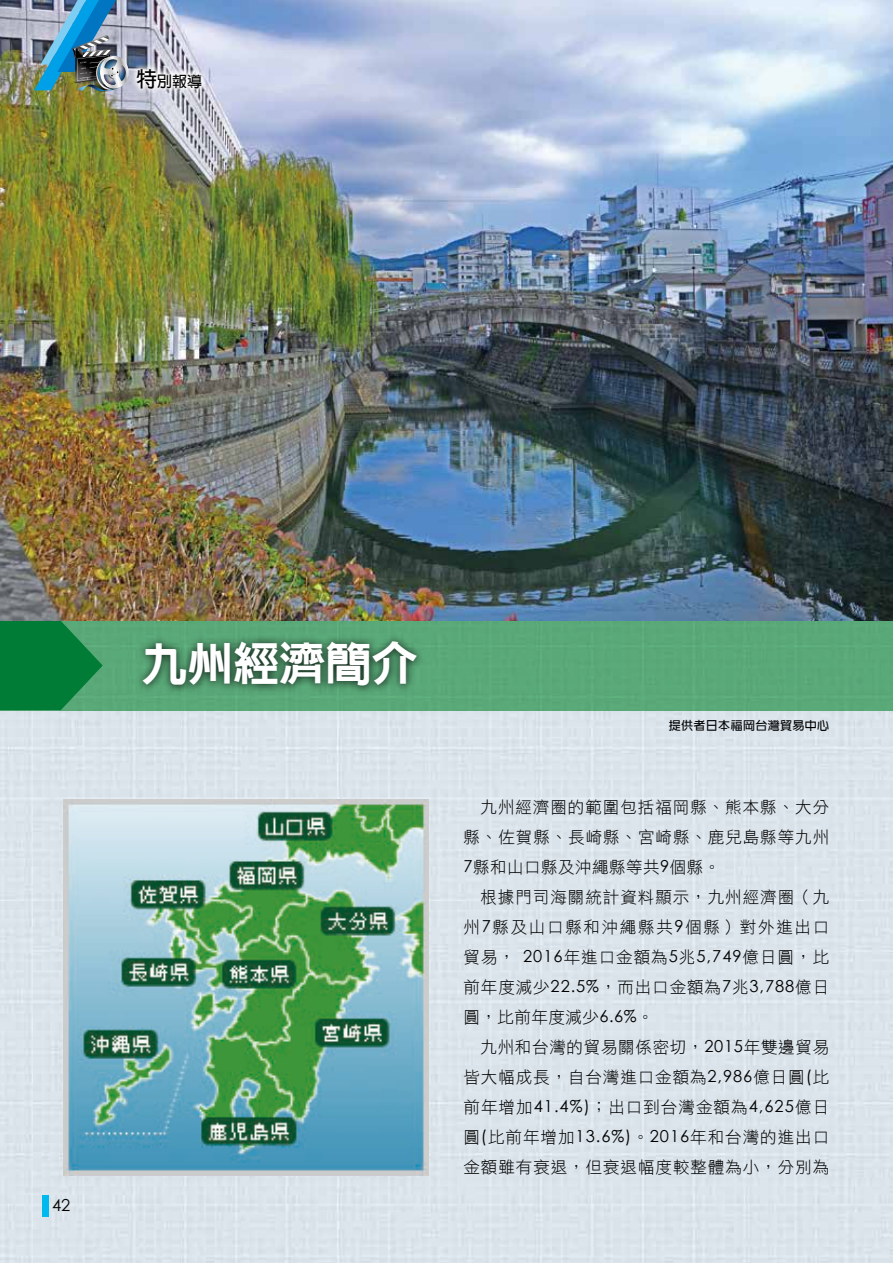
<style>
.page{position:relative;width:893px;height:1263px;background:#fff}
.page>*{position:absolute;margin:0;border:0;box-sizing:border-box;transform-origin:0 0}
.t1{font:800 46.5px "New Gothic";letter-spacing:-.01em;color:#fff}
.t2{font:16.5px/30px "DF Hei W3 WIN BF";letter-spacing:.06em;color:#000;text-align:justify}
.t3{font:16.5px "Century Gothic";color:#000}
.t4{font:700 15px "New Gothic";color:#000}
.t5{font:700 12px "New Gothic";letter-spacing:.03em;color:#000}
.s1{font-size:21px}
.s2{font-family:"Century Gothic"}
</style>
<div class="page">
<div style="left:0;top:710px;width:893px;height:553px;background:#dbe4eb"></div>
<div style="left:0;top:621px;width:893px;height:89px;background:#5aa878"></div>
<svg style="left:0;top:621px;width:103px;height:89px"></svg>
<div style="left:135px;top:633px;width:290px;height:62px;background:#000;opacity:.85"></div>
<img style="left:0;top:0;width:893px;height:621px">
<img style="left:64px;top:799px;width:365px;height:376px">
<svg style="left:131px;top:62px;width:77px;height:33px"></svg>
<img style="left:85px;top:92px;width:31px;height:4px">
<img style="left:92px;top:92px;width:33px;height:3px">
<img style="left:34px;top:0;width:97px;height:92px">
<div style="left:43px;top:1195px;width:6px;height:21px;background:#00b9ef"></div>
<p class="t4" style="left:136px;top:73px;width:68px"><span class="s1">特</span>別報導</p>
<p class="t3" style="left:52px;top:1194px;width:20px">42</p>
<h1 class="t1" style="left:141px;top:639px;width:278px">九州經濟簡介</h1>
<p class="t5" style="left:669px;top:720px;width:162px">提供者日本福岡台灣貿易中心</p>
<p class="t2" style="left:463px;top:792px;width:367px;text-indent:17px">九州經濟圈的範圍包括福岡縣、熊本縣、大分縣、佐賀縣、長崎縣、宮崎縣、鹿兒島縣等九州<span class="s2">7</span>縣和山口縣及沖繩縣等共<span class="s2">9</span>個縣。</p>
<p class="t2" style="left:463px;top:882px;width:367px;text-indent:17px">根據門司海關統計資料顯示，九州經濟圈（九州<span class="s2">7</span>縣及山口縣和沖繩縣共<span class="s2">9</span>個縣）對外進出口貿易， <span class="s2">2016</span>年進口金額為<span class="s2">5</span>兆<span class="s2">5,749</span>億日圓，比前年度減少<span class="s2">22.5%</span>，而出口金額為<span class="s2">7</span>兆<span class="s2">3,788</span>億日圓，比前年度減少<span class="s2">6.6%</span>。</p>
<p class="t2" style="left:463px;top:1032px;width:367px;text-indent:17px">九州和台灣的貿易關係密切，<span class="s2">2015</span>年雙邊貿易皆大幅成長，自台灣進口金額為<span class="s2">2,986</span>億日圓<span class="s2">(</span>比前年增加<span class="s2">41.4%)</span>；出口到台灣金額為<span class="s2">4,625</span>億日圓<span class="s2">(</span>比前年增加<span class="s2">13.6%)</span>。<span class="s2">2016</span>年和台灣的進出口金額雖有衰退，但衰退幅度較整體為小，分別為</p>
</div>
